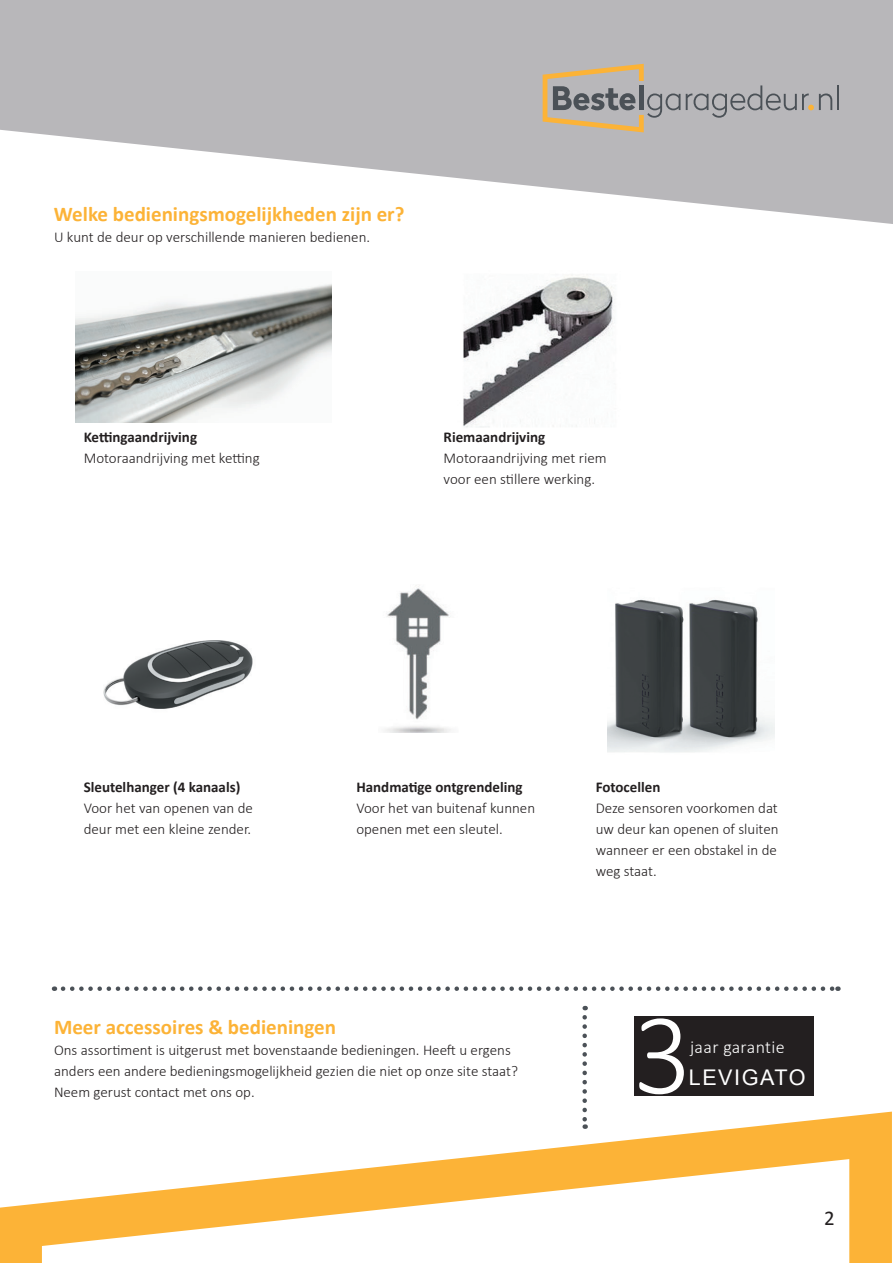
<style>
.page{position:relative;width:893px;height:1263px;background:#fff}
.page>*{position:absolute;margin:0;border:0;box-sizing:border-box;transform-origin:0 0}
.t1{font:300 117px "Calibri";color:#fff}
.t2{font:21.6px "Arial";letter-spacing:.07em;color:#fff}
.t3{font:700 21px "Calibri";color:#fcb337}
.t4{font:21px "Calibri";color:#231f20}
.t5{font:300 18px "Calibri";letter-spacing:.02em;color:#fff}
.t6{font:300 15px/21px "Calibri";color:#231f20}
.t7{font:700 15px "Calibri";color:#231f20}
</style>
<div class="page">
<svg style="left:0;top:0;width:893px;height:224px;fill:#b8b7ba"></svg>
<svg style="left:543px;top:64px;width:137px;height:68px;background:#b2a89a"></svg>
<div style="left:639px;top:86px;width:5px;height:24px;background:#4b5157"></div>
<svg style="left:686px;top:85px;width:146px;height:33px;background:#a7a6a9"></svg>
<hr style="left:837px;top:85px;width:2px;height:25px;background:#4b5157">
<svg style="left:0;top:1111px;width:892px;height:152px"></svg>
<img style="left:385px;top:586px;width:66px;height:146px">
<svg style="left:63px;top:986px;width:775px;height:5px"></svg>
<svg style="left:582px;top:1017px;width:5px;height:112px"></svg>
<img style="left:75px;top:283px;width:257px;height:139px">
<img style="left:463px;top:274px;width:150px;height:154px">
<div style="left:635px;top:1016px;width:179px;height:80px;background:#231f20"></div>
<img style="left:103px;top:640px;width:150px;height:69px">
<img style="left:607px;top:599px;width:167px;height:154px">
<h3 class="t3" style="left:54px;top:201px;width:352px">Welke bedieningsmogelijkheden zijn er?</h3>
<p class="t6" style="left:54px;top:227px;width:318px">U kunt de deur op verschillende manieren bedienen.</p>
<p class="t7" style="left:84px;top:428px;width:115px">Kettingaandrijving</p>
<p class="t6" style="left:84px;top:447px;width:178px">Motoraandrijving met ketting</p>
<p class="t7" style="left:444px;top:428px;width:103px">Riemaandrijving</p>
<p class="t6" style="left:444px;top:447px;width:165px">Motoraandrijving met riem voor een stillere werking.</p>
<p class="t7" style="left:84px;top:778px;width:158px">Sleutelhanger (4 kanaals)</p>
<p class="t6" style="left:84px;top:798px;width:171px">Voor het van openen van de deur met een kleine zender.</p>
<p class="t7" style="left:356px;top:778px;width:168px">Handmatige ontgrendeling</p>
<p class="t6" style="left:356px;top:798px;width:180px">Voor het van buitenaf kunnen openen met een sleutel.</p>
<h3 class="t3" style="left:54px;top:1014px;width:284px">Meer accessoires &amp; bedieningen</h3>
<p class="t6" style="left:54px;top:1039px;width:465px">Ons assortiment is uitgerust met bovenstaande bedieningen. Heeft u ergens anders een andere bedieningsmogelijkheid gezien die niet op onze site staat?<br>Neem gerust contact met ons op.</p>
<p class="t7" style="left:596px;top:778px;width:66px">Fotocellen</p>
<p class="t6" style="left:596px;top:798px;width:184px;text-align:justify">Deze sensoren voorkomen dat uw deur kan openen of sluiten wanneer er een obstakel in de weg staat.</p>
<h1 class="t1" style="left:633px;top:982px;width:61px">3</h1>
<p class="t5" style="left:690px;top:1036px;width:96px">jaar garantie</p>
<h2 class="t2" style="left:689px;top:1063px;width:118px">LEVIGATO</h2>
<h3 class="t4" style="left:824px;top:1204px;width:12px">2</h3>
</div>
